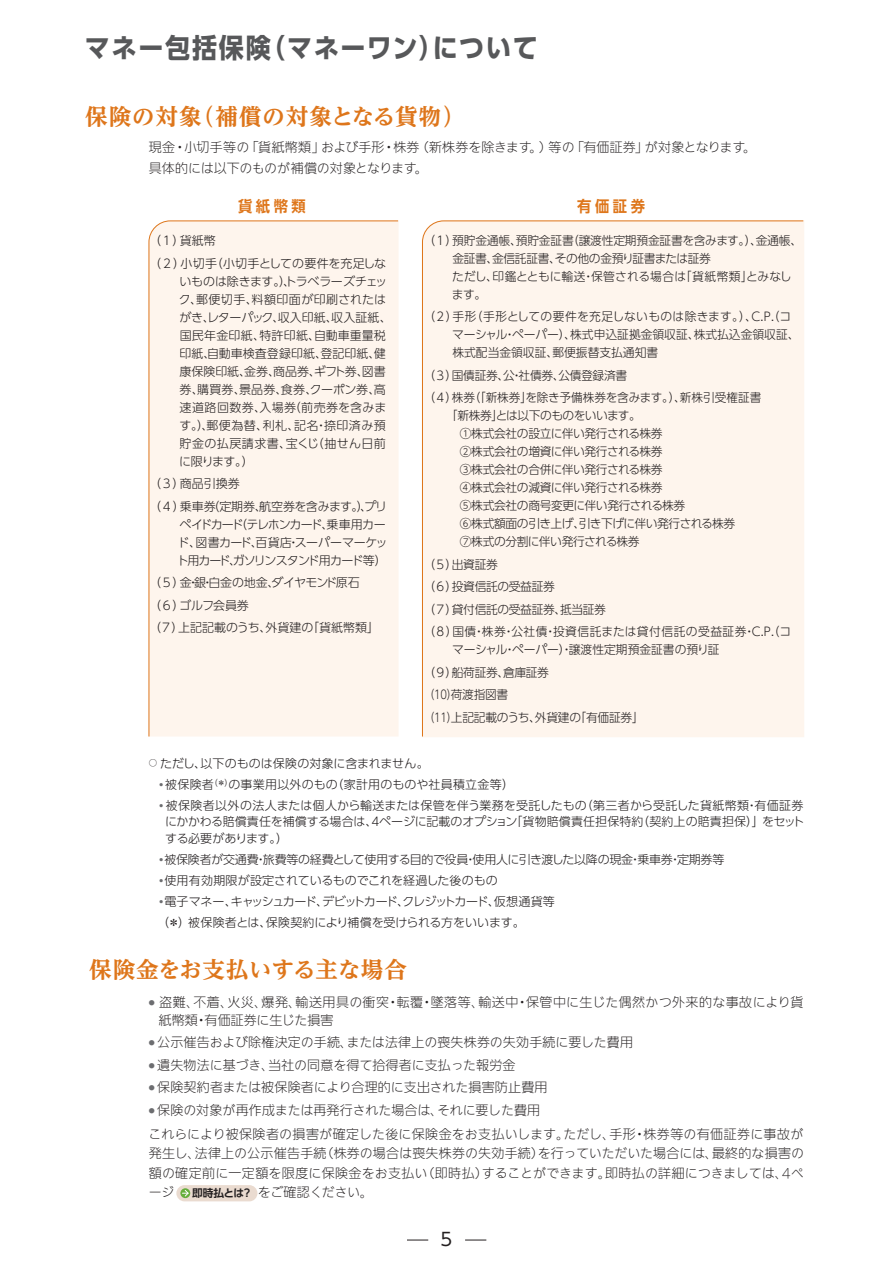
<style>
.page{position:relative;width:893px;height:1263px;background:#fff}
.page>*{position:absolute;margin:0;border:0;box-sizing:border-box;transform-origin:0 0}
.t1{font:700 27px "UD Shin Go Pro";letter-spacing:.065em;color:#57585a;scale:.93 1}
.t2{font:700 expanded 22.5px "UD Reimin Pro";letter-spacing:.035em;color:#de761b}
.t3{font:700 expanded 22.5px "UD Reimin Pro";letter-spacing:.005em;color:#de761b}
.t4{font:18px "UD Shin Go Pro";color:#231f20}
.t5{font:700 15.3px "UD Shin Go Pro De";letter-spacing:.25em;color:#de761b;scale:.93 1}
.t6{font:300 12.9px/19.5px "Iwa UD Go Hon Pro";letter-spacing:.01em;color:#231f20}
.t7{font:300 12px/22.5px "UD Shin Go Pro";letter-spacing:-.02em;color:#231f20}
.t8{font:300 12px/18px "UD Shin Go Pro";letter-spacing:.005em;color:#231f20}
.t9{font:300 12px/18px "UD Shin Go Pro";color:#231f20}
.t10{font:300 12px/18px "UD Shin Go Pro";letter-spacing:-.065em;color:#231f20}
.t11{font:300 12px "UD Shin Go Pro";letter-spacing:.02em;color:#231f20}
.t12{font:700 10.65px "UD Shin Go Pro De";letter-spacing:-.025em;color:#231f20}
.s1{font-size:8.4px}
</style>
<div class="page">
<div style="left:148px;top:220px;width:251px;height:517px;background:#fef5ed"></div>
<div style="left:422px;top:220px;width:382px;height:517px;background:#fef5ed"></div>
<div style="left:176px;top:1185px;width:81px;height:16px;background:#eadbd0;border-radius:8px"></div>
<svg style="left:180px;top:1188px;width:10px;height:10px"></svg>
<svg style="left:182px;top:1189px;width:7px;height:8px"></svg>
<svg style="left:407px;top:1240px;width:21px;height:1px"></svg>
<svg style="left:465px;top:1240px;width:21px;height:1px"></svg>
<h1 class="t1" style="left:85px;top:25px;width:489px">マネー包括保険（マネーワン）について</h1>
<h2 class="t2" style="left:85px;top:99px;width:381px">保険の対象（補償の対象となる貨物）</h2>
<p class="t6" style="left:149px;top:137px;width:609px;line-height:21px">現金・小切手等の「貨紙幣類」および手形・株券（新株券を除きます。）等の「有価証券」が対象となります。具体的には以下のものが補償の対象となります。</p>
<p class="t5" style="left:238px;top:194px;width:74px">貨紙幣類</p>
<p class="t5" style="left:577px;top:194px;width:74px">有価証券</p>
<p class="t9" style="left:149px;top:229px;width:238px;line-height:22.5px">（1）貨紙幣<br>（ 2 ）小切手（小切手としての要件を充足しな</p>
<p class="t8" style="left:179px;top:272px;width:214px">いものは除きます。）、トラベラーズチェック、郵便切手、料額印面が印刷されたはがき、レターパック、収入印紙、収入証紙、国民年金印紙、特許印紙、自動車重量税印紙、自動車検査登録印紙、登記印紙、健康保険印紙、金券、商品券、ギフト券、図書券、購買券、景品券、食券、クーポン券、高速道路回数券、入場券（前売券を含みます。）、郵便為替、利札、記名・捺印済み預貯金の払戻請求書、宝くじ（抽せん日前に限ります。）</p>
<p class="t7" style="left:149px;top:472px;width:240px">（3）商品引換券<br>（ 4 ）乗車券（定期券、航空券を含みます。）、プリ</p>
<p class="t10" style="left:177px;top:515px;width:212px">ペイドカード（テレホンカード、乗車用カード、図書カード、百貨店・スーパーマーケット用カード、ガソリンスタンド用カード等）</p>
<p class="t7" style="left:149px;top:571px;width:231px">（ 5 ）金・銀・白金の地金、ダイヤモンド原石<br>（ 6 ）ゴルフ会員券<br>（7）上記記載のうち、外貨建の「貨紙幣類」</p>
<p class="t7" style="left:452px;top:231px;width:352px;line-height:18px;text-indent:-28px">（1）預貯金通帳、預貯金証書（譲渡性定期預金証書を含みます。）、金通帳、金証書、金信託証書、その他の金預り証書または証券<br>ただし、印鑑とともに輸送・保管される場合は「貨紙幣類」とみなします。</p>
<p class="t9" style="left:452px;top:307px;width:349px;text-indent:-29px">（2）手形（手形としての要件を充足しないものは除きます。）、C.P.（コマーシャル・ペーパー）、株式申込証拠金領収証、株式払込金領収証、株式配当金領収証、郵便振替支払通知書</p>
<p class="t7" style="left:423px;top:363px;width:339px">（3）国債証券、公・社債券、公債登録済書<br>（4）株券（「新株券」を除き予備株券を含みます。）、新株引受権証書</p>
<p class="t7" style="left:460px;top:406px;width:277px;line-height:18px;text-indent:-14px">「新株券」とは以下のものをいいます。<br>①株式会社の設立に伴い発行される株券<br>②株式会社の増資に伴い発行される株券<br>③株式会社の合併に伴い発行される株券<br>④株式会社の減資に伴い発行される株券<br>⑤株式会社の商号変更に伴い発行される株券<br>⑥株式額面の引き上げ、引き下げに伴い発行される株券<br>⑦株式の分割に伴い発行される株券</p>
<p class="t7" style="left:423px;top:552px;width:369px">（5）出資証券<br>（6）投資信託の受益証券<br>（7）貸付信託の受益証券、抵当証券<br>（8）国債・株券・公社債・投資信託または貸付信託の受益証券・C.P.（コ</p>
<p class="t7" style="left:423px;top:638px;width:298px;text-indent:29px">マーシャル・ペーパー）・譲渡性定期預金証書の預り証（9）船荷証券、倉庫証券<br>（10）荷渡指図書<br>（11）上記記載のうち、外貨建の「有価証券」</p>
<p class="t9" style="left:149px;top:753px;width:281px"><span class="s1">○</span> ただし、以下のものは保険の対象に含まれません。</p>
<p class="t11" style="left:159px;top:774px;width:356px"><sup>●</sup> 被保険者<sup>（＊）</sup>の事業用以外のもの（家計用のものや社員積立金等）</p>
<p class="t7" style="left:165px;top:796px;width:641px;line-height:16.5px;text-align:justify;text-indent:-6px"><sup>●</sup> 被保険者以外の法人または個人から輸送または保管を伴う業務を受託したもの（第三者から受託した貨紙幣類・有価証券にかかわる賠償責任を補償する場合は、４ページに記載のオプション「貨物賠償責任担保特約（契約上の賠責担保）」をセットする必要があります。）</p>
<p class="t7" style="left:159px;top:847px;width:566px"><sup>●</sup> 被保険者が交通費・旅費等の経費として使用する目的で役員・使用人に引き渡した以降の現金・乗車券・定期券等</p>
<p class="t9" style="left:159px;top:870px;width:340px"><sup>●</sup> 使用有効期限が設定されているものでこれを経過した後のもの</p>
<p class="t7" style="left:157px;top:890px;width:399px;line-height:21px"><sup>●</sup> 電子マネー、キャッシュカード、デビットカード、クレジットカード、仮想通貨等（＊）被保険者とは、保険契約により補償を受けられる方をいいます。</p>
<h2 class="t3" style="left:89px;top:951px;width:319px">保険金をお支払いする主な場合</h2>
<p class="t6" style="left:159px;top:993px;width:646px;line-height:18px;text-indent:-10px"><sup>●</sup> 盗難、不着、火災、爆発、輸送用具の衝突・転覆・墜落等、輸送中・保管中に生じた偶然かつ外来的な事故により貨紙幣類・有価証券に生じた損害</p>
<p class="t6" style="left:149px;top:1033px;width:485px"><sup>●</sup> 公示催告および除権決定の手続、または法律上の喪失株券の失効手続に要した費用</p>
<p class="t6" style="left:149px;top:1056px;width:368px"><sup>●</sup> 遺失物法に基づき、当社の同意を得て拾得者に支払った報労金</p>
<p class="t6" style="left:149px;top:1078px;width:400px"><sup>●</sup> 保険契約者または被保険者により合理的に支出された損害防止費用</p>
<p class="t6" style="left:149px;top:1098px;width:656px;line-height:24px"><sup>●</sup> 保険の対象が再作成または再発行された場合は、それに要した費用<br>これらにより被保険者の損害が確定した後に保険金をお支払いします。ただし、手形・株券等の有価証券に事故が</p>
<p class="t6" style="left:149px;top:1144px;width:657px;text-align:justify">発生し、法律上の公示催告手続（株券の場合は喪失株券の失効手続）を行っていただいた場合には、最終的な損害の額の確定前に一定額を限度に保険金をお支払い（即時払）することができます。即時払の詳細につきましては、4ページ　　　　　　 をご確認ください。</p>
<p class="t12" style="left:192px;top:1184px;width:62px">即時払とは？</p>
<h3 class="t4" style="left:441px;top:1224px;width:13px">5</h3>
</div>
